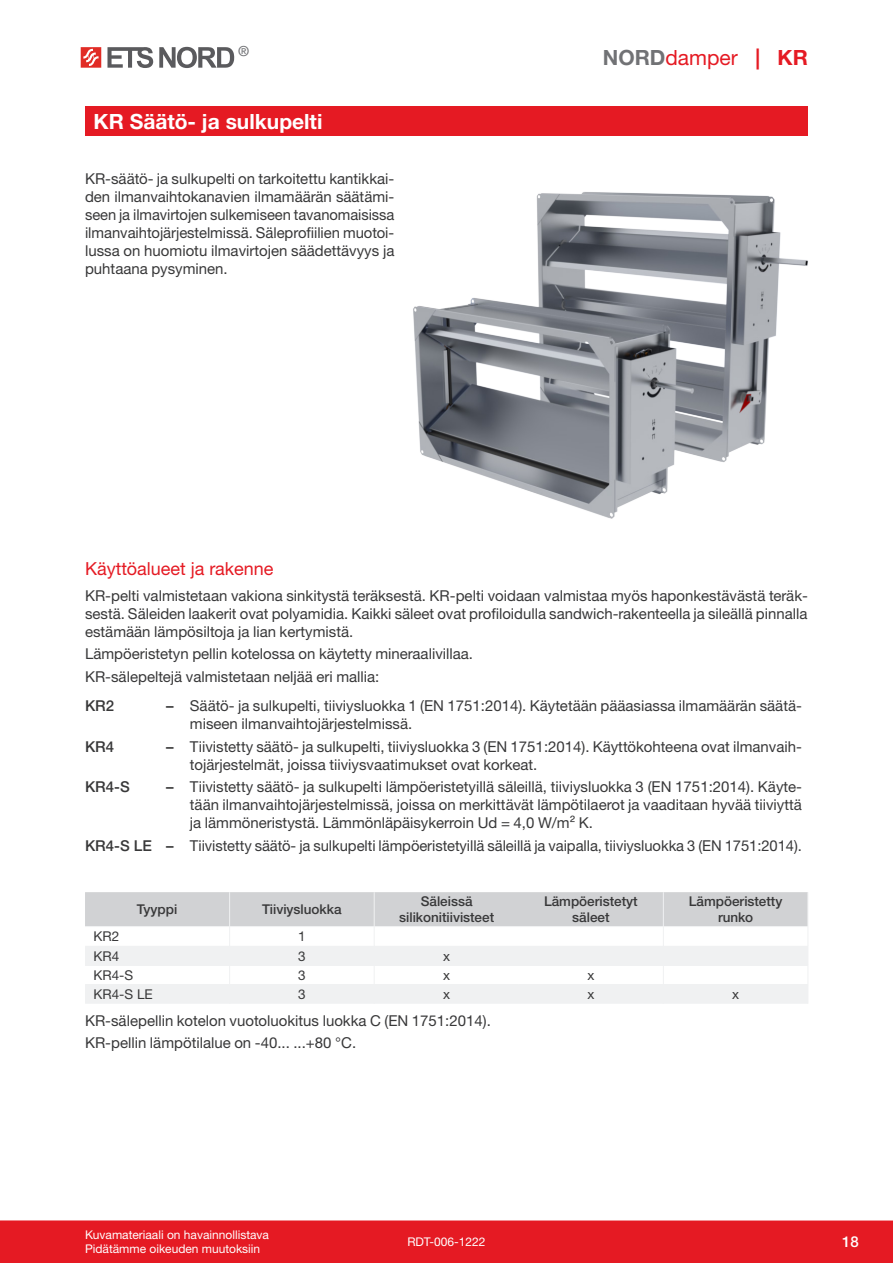
<style>
.page{position:relative;width:893px;height:1263px;background:#fff}
.page>*{position:absolute;margin:0;border:0;box-sizing:border-box;transform-origin:0 0}
.Tootenimi{font:700 21px "Helvetica Neue LTW1 G";color:#fff}
.t1{font:21px "Helvetica Neue LTW1 G";color:#e51a23}
.Pealkiri{font:18px "Helvetica Neue LTW1 G";color:#e51a23}
.Tekst{font:15px/18px "Helvetica Neue LTW1 G";color:#383839;text-align:justify}
.Näidis{font:500 15px "Helvetica Neue LTW1 G";color:#383839}
.t2{font:500 15px "Helvetica Neue LTW1 G";color:#fff}
.t3{font:500 13.95px "Helvetica Neue LTW1 G";color:#717275}
.Tabeli_päis{font:500 13.5px "Helvetica Neue LTW1 G";color:#383839}
.Tabeltekst_vasak{font:13.5px "Helvetica Neue LTW1 G";color:#383839}
.tabeltekst{font:13.5px "Helvetica Neue LTW1 G";color:#383839}
.t4{font:12px/14.4px "Helvetica Neue LTW1 G";color:#fff}
.s1{font-weight:700;color:#717275}
.s2{font-weight:700}
</style>
<div class="page">
<div style="left:0;top:1220px;width:893px;height:43px;background:#e51a23"></div>
<svg style="left:107px;top:47px;width:46px;height:21px"></svg>
<svg style="left:159px;top:47px;width:75px;height:21px"></svg>
<svg style="left:81px;top:47px;width:20px;height:21px"></svg>
<svg style="left:85px;top:892px;width:723px;height:112px"></svg>
<div style="left:85px;top:106px;width:723px;height:30px;background:#e51a23"></div>
<img style="left:413px;top:192px;width:395px;height:327px">
<p class="t3" style="left:238px;top:43px;width:13px">®</p>
<p class="t1" style="left:603px;top:44px;width:207px"><span class="s1">NORD</span>damper <span class="s2">| KR</span></p>
<p class="Tootenimi" style="left:94px;top:108px;width:230px">KR Säätö- ja sulkupelti</p>
<p class="Tekst" style="left:85px;top:169px;width:311px">KR-säätö- ja sulkupelti on tarkoitettu kantikkai&shy;den ilmanvaihtokanavien ilmamäärän säätämi&shy;seen ja ilmavirtojen sulkemiseen tavanomaisissa ilmanvaihtojärjestelmissä. Säleprofiilien muotoi&shy;lussa on huomiotu ilmavirtojen säädettävyys ja puhtaana pysyminen.</p>
<p class="Pealkiri" style="left:85px;top:557px;width:190px">Käyttöalueet ja rakenne</p>
<p class="Tekst" style="left:85px;top:587px;width:724px">KR-pelti valmistetaan vakiona sinkitystä teräksestä. KR-pelti voidaan valmistaa myös haponkestävästä teräk&shy;sestä. Säleiden laakerit ovat polyamidia. Kaikki säleet ovat profiloidulla sandwich-rakenteella ja sileällä pinnalla estämään lämpösiltoja ja lian kertymistä.</p>
<p class="Tekst" style="left:85px;top:645px;width:390px">Lämpöeristetyn pellin kotelossa on käytetty mineraalivillaa.</p>
<p class="Tekst" style="left:85px;top:667px;width:296px">KR-sälepeltejä valmistetaan neljää eri mallia:</p>
<p class="Näidis" style="left:85px;top:697px;width:31px">KR2</p>
<p class="Näidis" style="left:166px;top:697px;width:9px">–</p>
<p class="Tekst" style="left:190px;top:696px;width:613px">Säätö- ja sulkupelti, tiiviysluokka 1 (EN 1751:2014). Käytetään pääasiassa ilmamäärän säätä&shy;miseen ilmanvaihtojärjestelmissä.</p>
<p class="Näidis" style="left:85px;top:737px;width:31px">KR4</p>
<p class="Näidis" style="left:166px;top:737px;width:9px">–</p>
<p class="Tekst" style="left:190px;top:737px;width:613px">Tiivistetty säätö- ja sulkupelti, tiiviysluokka 3 (EN 1751:2014). Käyttökohteena ovat ilmanvaih&shy;tojärjestelmät, joissa tiiviysvaatimukset ovat korkeat.</p>
<p class="Näidis" style="left:85px;top:778px;width:46px">KR4-S</p>
<p class="Näidis" style="left:166px;top:778px;width:9px">–</p>
<p class="Tekst" style="left:190px;top:778px;width:613px">Tiivistetty säätö- ja sulkupelti lämpöeristetyillä säleillä, tiiviysluokka 3 (EN 1751:2014). Käyte&shy;tään ilmanvaihtojärjestelmissä, joissa on merkittävät lämpötilaerot ja vaaditaan hyvää tiiviyttä ja lämmöneristystä. Lämmönläpäisykerroin Ud = 4,0 W/m² K.</p>
<p class="Näidis" style="left:85px;top:837px;width:68px">KR4-S LE</p>
<p class="Näidis" style="left:166px;top:837px;width:9px">–</p>
<p class="Tekst" style="left:190px;top:837px;width:614px">Tiivistetty säätö- ja sulkupelti lämpöeristetyillä säleillä ja vaipalla, tiiviysluokka 3 (EN 1751:2014).</p>
<p class="Tabeli_päis" style="left:137px;top:901px;width:42px">Tyyppi</p>
<p class="Tabeli_päis" style="left:262px;top:901px;width:81px">Tiiviysluokka</p>
<p class="Tabeli_päis" style="left:421px;top:893px;width:53px">Säleissä</p>
<p class="Tabeli_päis" style="left:399px;top:909px;width:96px">silikonitiivisteet</p>
<p class="Tabeli_päis" style="left:544px;top:893px;width:95px">Lämpöeristetyt</p>
<p class="Tabeli_päis" style="left:572px;top:909px;width:39px">säleet</p>
<p class="Tabeli_päis" style="left:689px;top:893px;width:95px">Lämpöeristetty</p>
<p class="Tabeli_päis" style="left:718px;top:909px;width:37px">runko</p>
<p class="Tabeltekst_vasak" style="left:94px;top:928px;width:27px">KR2</p>
<p class="tabeltekst" style="left:298px;top:928px;width:9px">1</p>
<p class="Tabeltekst_vasak" style="left:94px;top:947px;width:27px">KR4</p>
<p class="tabeltekst" style="left:298px;top:947px;width:9px">3</p>
<p class="tabeltekst" style="left:443px;top:947px;width:8px">x</p>
<p class="Tabeltekst_vasak" style="left:94px;top:967px;width:41px">KR4-S</p>
<p class="tabeltekst" style="left:298px;top:967px;width:9px">3</p>
<p class="tabeltekst" style="left:443px;top:967px;width:8px">x</p>
<p class="tabeltekst" style="left:587px;top:967px;width:8px">x</p>
<p class="Tabeltekst_vasak" style="left:94px;top:986px;width:61px">KR4-S LE</p>
<p class="tabeltekst" style="left:298px;top:986px;width:9px">3</p>
<p class="tabeltekst" style="left:443px;top:986px;width:8px">x</p>
<p class="tabeltekst" style="left:587px;top:986px;width:8px">x</p>
<p class="tabeltekst" style="left:732px;top:986px;width:8px">x</p>
<p class="Tekst" style="left:85px;top:1011px;width:407px">KR-sälepellin kotelon vuotoluokitus luokka C (EN 1751:2014).</p>
<p class="Tekst" style="left:85px;top:1034px;width:273px">KR-pellin lämpötilalue on -40... ...+80 °C.</p>
<p class="t4" style="left:85px;top:1227px;width:185px">Kuvamateriaali on havainnollistava<br>Pidätämme oikeuden muutoksiin</p>
<p class="t4" style="left:407px;top:1235px;width:80px">RDT-006-1222</p>
<p class="t2" style="left:842px;top:1233px;width:18px">18</p>
</div>
